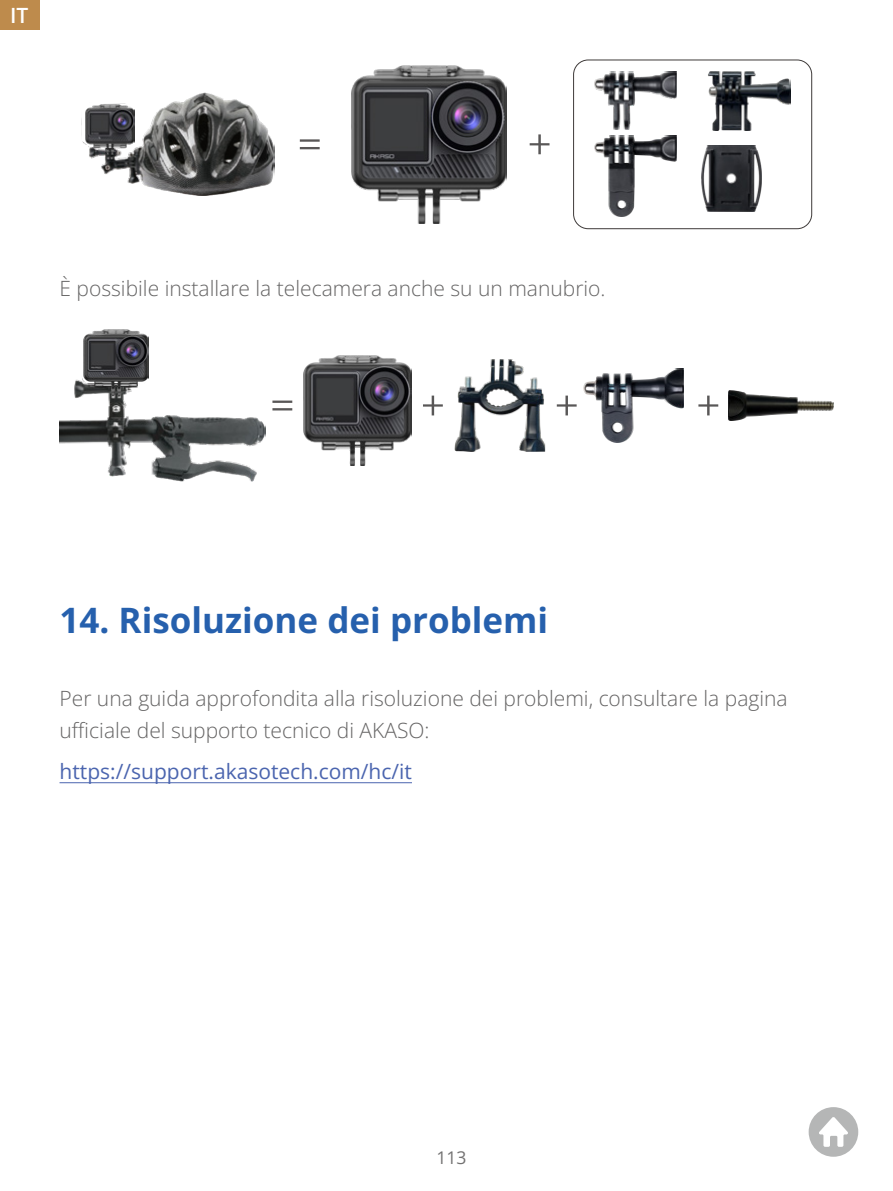
<style>
.page{position:relative;width:893px;height:1191px;background:#fff}
.page>*{position:absolute;margin:0;border:0;box-sizing:border-box;transform-origin:0 0}
.t1{font:700 35px "Open Sans";color:#2660ad}
.t2{font:300 21px/31.5px "Open Sans";color:#656464}
.t3{font:21px "Open Sans";color:#4b65af}
.t4{font:600 21px "Open Sans";color:#fff}
.t5{font:17.5px "Open Sans";color:#727171}
</style>
<div class="page">
<div style="left:0;top:0;width:40px;height:30px;background:#be8b4c"></div>
<svg style="left:809px;top:1107px;width:49px;height:49px"></svg>
<hr style="left:60px;top:782px;width:352px;height:1px;background:#4b65af">
<hr style="left:300px;top:139px;width:20px;height:3px;background:#595757">
<hr style="left:300px;top:147px;width:20px;height:2px;background:#595757">
<svg style="left:530px;top:134px;width:19px;height:20px"></svg>
<div style="left:573px;top:60px;width:239px;height:169px;border:1px solid #3e3a39;border-radius:15px"></div>
<img style="left:89px;top:93px;width:186px;height:103px">
<img style="left:708px;top:72px;width:82px;height:59px">
<img style="left:702px;top:145px;width:59px;height:66px">
<img style="left:595px;top:72px;width:81px;height:58px">
<img style="left:595px;top:135px;width:81px;height:82px">
<img style="left:352px;top:65px;width:154px;height:158px">
<svg style="left:81px;top:103px;width:54px;height:42px"></svg>
<img style="left:86px;top:105px;width:49px;height:50px">
<hr style="left:272px;top:400px;width:20px;height:3px;background:#595757">
<hr style="left:272px;top:408px;width:20px;height:2px;background:#595757">
<svg style="left:423px;top:395px;width:20px;height:20px"></svg>
<svg style="left:557px;top:395px;width:20px;height:20px"></svg>
<svg style="left:698px;top:395px;width:20px;height:20px"></svg>
<img style="left:60px;top:379px;width:206px;height:102px">
<img style="left:454px;top:359px;width:91px;height:93px">
<img style="left:583px;top:368px;width:101px;height:75px">
<img style="left:304px;top:355px;width:107px;height:110px">
<svg style="left:80px;top:336px;width:70px;height:48px"></svg>
<img style="left:83px;top:329px;width:65px;height:67px">
<img style="left:728px;top:390px;width:105px;height:30px">
<p class="t4" style="left:10px;top:1px;width:20px">IT</p>
<p class="t2" style="left:60px;top:272px;width:548px">È possibile installare la telecamera anche su un manubrio.</p>
<h1 class="t1" style="left:60px;top:596px;width:490px">14. Risoluzione dei problemi</h1>
<p class="t2" style="left:60px;top:682px;width:730px">Per una guida approfondita alla risoluzione dei problemi, consultare la pagina ufficiale del supporto tecnico di AKASO:</p>
<p class="t3" style="left:60px;top:757px;width:354px">https://support.akasotech.com/hc/it</p>
<p class="t5" style="left:436px;top:1145px;width:32px">113</p>
</div>
